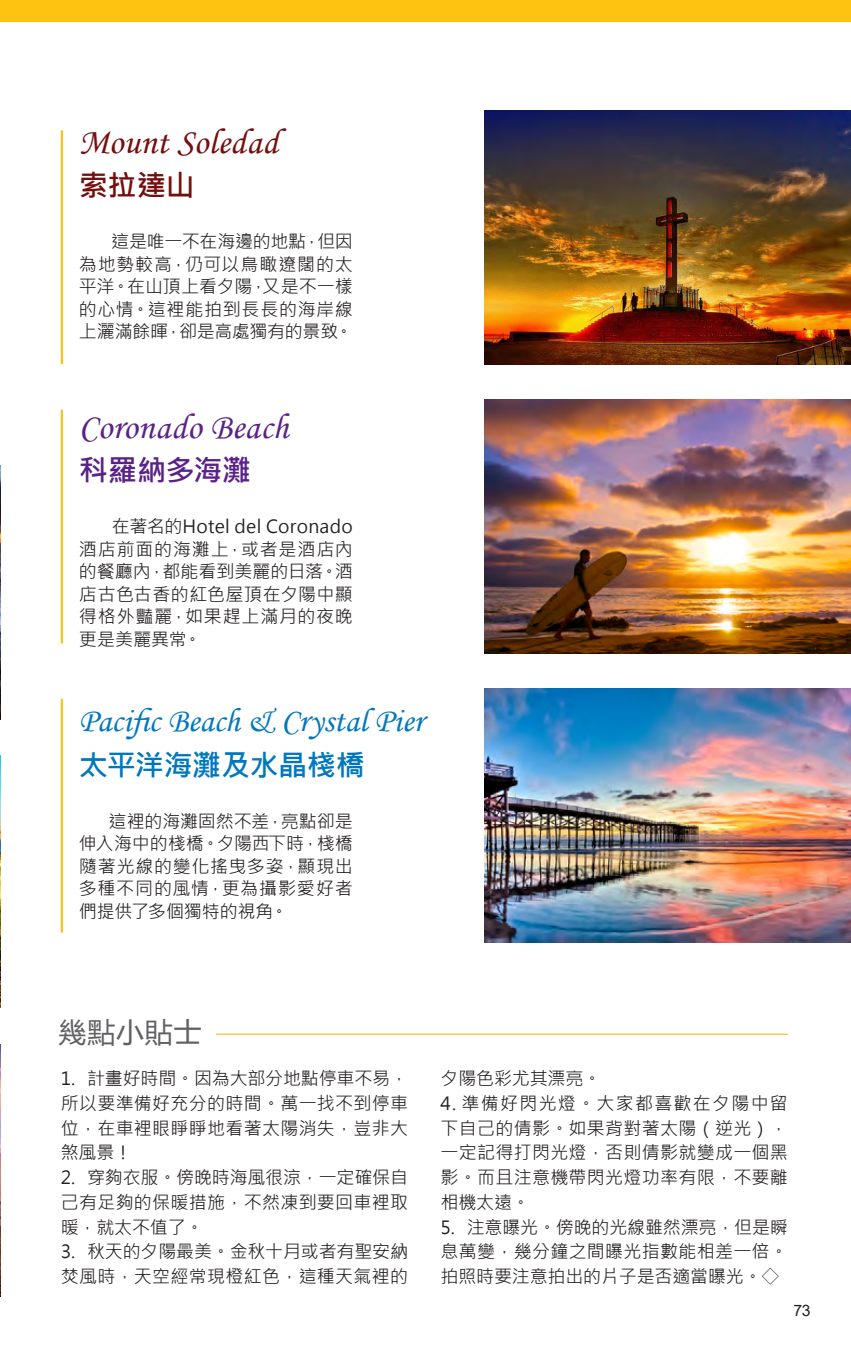
<style>
.page{position:relative;width:851px;height:1357px;background:#fff}
.page>*{position:absolute;margin:0;border:0;box-sizing:border-box;transform-origin:0 0}
.t1{font:36px "Monotype Corsiva";letter-spacing:.01em;color:#5a2289}
.t2{font:36px "Monotype Corsiva";letter-spacing:.005em;color:#740e0e}
.t3{font:33.75px "Monotype Corsiva";letter-spacing:.005em;color:#0078bd}
.t4{font:700 29.25px "Microsoft Jheng Hei";letter-spacing:-.025em;color:#0078bd}
.t5{font:700 29.25px "Microsoft Jheng Hei";letter-spacing:-.02em;color:#5a2289}
.t6{font:700 29.25px "Microsoft Jheng Hei";color:#740e0e}
.t7{font:27.9px "Microsoft Ya Hei";letter-spacing:.035em;color:#616164}
.t8{font:18px/22.5px "Microsoft Jheng Hei";letter-spacing:.015em;color:#231f20;text-align:justify}
.t9{font:18px/24.8px "Microsoft Jheng Hei";letter-spacing:-.01em;color:#231f20}
.t10{font:15.75px "Arial";color:#231f20}
.s1{font-family:"Inn Ming";font-weight:900}
</style>
<div class="page">
<img style="left:0;top:466px;width:1px;height:253px">
<img style="left:484px;top:110px;width:366px;height:254px">
<img style="left:0;top:755px;width:1px;height:252px">
<img style="left:484px;top:400px;width:366px;height:253px">
<img style="left:0;top:1044px;width:1px;height:252px">
<img style="left:484px;top:689px;width:366px;height:253px">
<hr style="left:216px;top:1033px;width:572px;height:2px;background:#fcba1a">
<div style="left:0;top:0;width:850px;height:21px;background:#fec210"></div>
<hr style="left:61px;top:130px;width:2px;height:234px;background:#fec210">
<hr style="left:61px;top:410px;width:2px;height:233px;background:#fec210">
<hr style="left:61px;top:699px;width:2px;height:233px;background:#fec210">
<h1 class="t2" style="left:79px;top:120px;width:201px">Mount Soledad</h1>
<h3 class="t6" style="left:79px;top:166px;width:117px">索拉達山</h3>
<p class="t8" style="left:79px;top:230px;width:275px;text-indent:32px">這是唯一不在海邊的地點，但因為地勢較高，仍可以鳥瞰遼闊的太平洋。在山頂上看夕陽，又是不一樣的心情。這裡能拍到長長的海岸線上灑滿餘暉，卻是高處獨有的景致。</p>
<h1 class="t1" style="left:79px;top:405px;width:211px">Coronado Beach</h1>
<h3 class="t5" style="left:79px;top:452px;width:173px">科羅納多海灘</h3>
<p class="t8" style="left:79px;top:515px;width:275px;text-indent:33px">在著名的Hotel del Coronado酒店前面的海灘上，或者是酒店內的餐廳內，都能看到美麗的日落。酒店古色古香的紅色屋頂在夕陽中顯得格外豔麗，如果趕上滿月的夜晚更是美麗異常。</p>
<h2 class="t3" style="left:79px;top:700px;width:346px">Pacific Beach &amp; Crystal Pier</h2>
<h3 class="t4" style="left:79px;top:747px;width:288px">太平洋海灘及水晶棧橋</h3>
<p class="t8" style="left:79px;top:810px;width:275px;text-indent:30px">這裡的海灘固然不差，亮點卻是伸入海中的棧橋。夕陽西下時，棧橋隨著光線的變化搖曳多姿，顯現出多種不同的風情，更為攝影愛好者們提供了多個獨特的視角。</p>
<h3 class="t7" style="left:58px;top:1013px;width:145px">幾點小貼士</h3>
<p class="t8" style="left:61px;top:1066px;width:349px;line-height:24.8px">1. 計畫好時間。因為大部分地點停車不易，所以要準備好充分的時間。萬一找不到停車位，在車裡眼睜睜地看著太陽消失，豈非大煞風景！</p>
<p class="t8" style="left:61px;top:1165px;width:349px;line-height:24.8px">2. 穿夠衣服。傍晚時海風很涼，一定確保自己有足夠的保暖措施，不然凍到要回車裡取暖，就太不值了。</p>
<p class="t9" style="left:61px;top:1239px;width:349px">3. 秋天的夕陽最美。金秋十月或者有聖安納焚風時，天空經常現橙紅色，這種天氣裡的</p>
<p class="t9" style="left:440px;top:1066px;width:162px">夕陽色彩尤其漂亮。</p>
<p class="t8" style="left:440px;top:1091px;width:349px;line-height:24.8px">4. 準備好閃光燈。大家都喜歡在夕陽中留下自己的倩影。如果背對著太陽（逆光），一定記得打閃光燈，否則倩影就變成一個黑影。而且注意機帶閃光燈功率有限，不要離相機太遠。</p>
<p class="t8" style="left:440px;top:1214px;width:349px;line-height:24.8px">5. 注意曝光。傍晚的光線雖然漂亮，但是瞬息萬變，幾分鐘之間曝光指數能相差一倍。拍照時要注意拍出的片子是否適當曝光。<span class="s1">◇</span></p>
<p class="t10" style="left:793px;top:1300px;width:18px">73</p>
</div>
